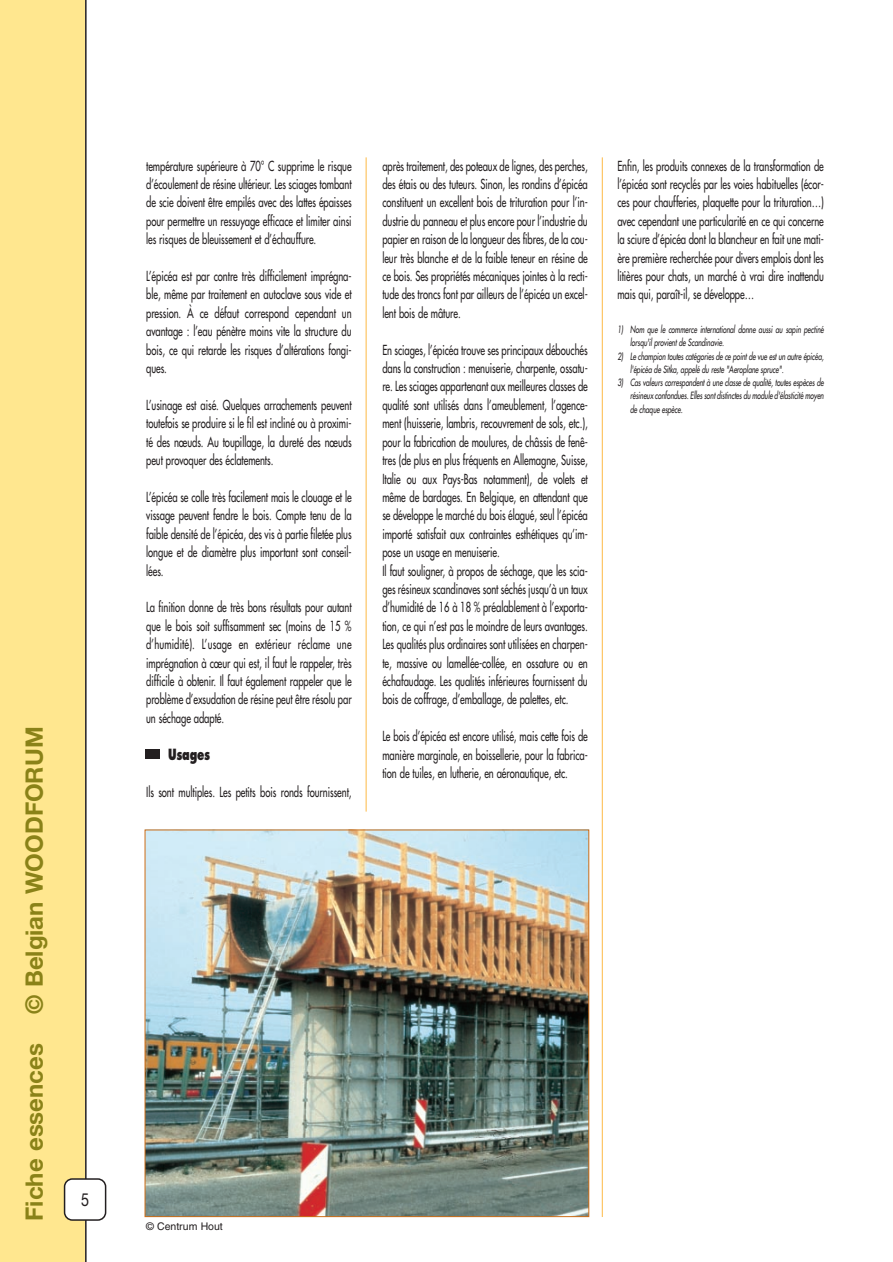
<style>
.page{position:relative;width:893px;height:1262px;background:#fff}
.page>*{position:absolute;margin:0;border:0;box-sizing:border-box;transform-origin:0 0}
.t1{font:700 24px "Helvetica Neue";color:#8a8218}
.t2{font:18px "Helvetica Neue";color:#231f20;scale:.8 1}
.t3{font:800 15px "Futura";letter-spacing:-.01em;color:#231f20;scale:.7 1}
.t4{font:13.5px/18.5px "Futura";letter-spacing:-.005em;color:#231f20;text-align:justify;scale:.7 1}
.t5{font:10.5px "Helvetica";color:#231f20}
.t6{font:italic 9.75px/13.4px "Futura";letter-spacing:-.01em;color:#231f20;scale:.7 1}
</style>
<div class="page">
<div style="left:0;top:0;width:892px;height:1262px;background:#ffe78f"></div>
<div style="left:85px;top:0;width:807px;height:1262px;background:#fff"></div>
<svg style="left:64px;top:1178px;width:42px;height:42px;background:#e7e6e5"></svg>
<div style="left:381px;top:157px;width:208px;height:656px;background:#fff"></div>
<hr style="left:366px;top:157px;width:1px;height:654px;background:#fdb945">
<hr style="left:602px;top:157px;width:1px;height:1060px;background:#fdb945">
<div style="left:146px;top:749px;width:14px;height:10px;background:#231f20"></div>
<div style="left:616px;top:157px;width:209px;height:1060px;background:#fff"></div>
<img style="left:147px;top:831px;width:440px;height:384px">
<h1 class="t1" style="left:26px;top:1220px;width:495px;rotate:-90deg">Fiche essences © Belgian WOODFORUM</h1>
<h2 class="t2" style="left:81px;top:1193px;width:12px">5</h2>
<p class="t4" style="left:146px;top:157px;width:295px">température supérieure à 70° C supprime le risque d’écoulement de résine ultérieur. Les sciages tombant de scie doivent être empilés avec des lattes épaisses pour permettre un ressuyage efficace et limiter ainsi les risques de bleuissement et d’échauffure.</p>
<p class="t4" style="left:146px;top:268px;width:295px">L’épicéa est par contre très difficilement imprégna&shy;ble, même par traitement en autoclave sous vide et pression. À ce défaut correspond cependant un avantage : l’eau pénètre moins vite la structure du bois, ce qui retarde les risques d’altérations fongi&shy;ques.</p>
<p class="t4" style="left:146px;top:396px;width:295px">L’usinage est aisé. Quelques arrachements peuvent toutefois se produire si le fil est incliné ou à proximi&shy;té des nœuds. Au toupillage, la dureté des nœuds peut provoquer des éclatements.</p>
<p class="t4" style="left:146px;top:488px;width:295px">L’épicéa se colle très facilement mais le clouage et le vissage peuvent fendre le bois. Compte tenu de la faible densité de l’épicéa, des vis à partie filetée plus longue et de diamètre plus important sont conseil&shy;lées.</p>
<p class="t4" style="left:146px;top:599px;width:295px">La finition donne de très bons résultats pour autant que le bois soit suffisamment sec (moins de 15 % d’humidité). L’usage en extérieur réclame une imprégnation à cœur qui est, il faut le rappeler, très difficile à obtenir. Il faut également rappeler que le problème d’exsudation de résine peut être résolu par un séchage adapté.</p>
<p class="t3" style="left:168px;top:748px;width:61px">Usages</p>
<p class="t4" style="left:146px;top:783px;width:295px">Ils sont multiples. Les petits bois ronds fournissent,</p>
<p class="t4" style="left:382px;top:157px;width:295px">après traitement, des poteaux de lignes, des perches, des étais ou des tuteurs. Sinon, les rondins d’épicéa constituent un excellent bois de trituration pour l’in&shy;dustrie du panneau et plus encore pour l’industrie du papier en raison de la longueur des fibres, de la cou&shy;leur très blanche et de la faible teneur en résine de ce bois. Ses propriétés mécaniques jointes à la recti&shy;tude des troncs font par ailleurs de l’épicéa un excel&shy;lent bois de mâture.</p>
<p class="t4" style="left:382px;top:341px;width:295px;text-align:left">En sciages, l’épicéa trouve ses principaux débouchés dans la construction : menuiserie, charpente, ossatu&shy;re. Les sciages appartenant aux meilleures classes de qualité sont utilisés dans l’ameublement, l’agence&shy;ment (huisserie, lambris, recouvrement de sols, etc.), pour la fabrication de moulures, de châssis de fenê&shy;tres (de plus en plus fréquents en Allemagne, Suisse, Italie ou aux Pays-Bas notamment), de volets et même de bardages. En Belgique, en attendant que se développe le marché du bois élagué, seul l’épicéa importé satisfait aux contraintes esthétiques qu’im&shy;pose un usage en menuiserie.<br>Il faut souligner, à propos de séchage, que les scia&shy;ges résineux scandinaves sont séchés jusqu’à un taux d’humidité de 16 à 18 % préalablement à l’exporta&shy;tion, ce qui n’est pas le moindre de leurs avantages.<br>Les qualités plus ordinaires sont utilisées en charpen&shy;te, massive ou lamellée-collée, en ossature ou en échafaudage. Les qualités inférieures fournissent du bois de coffrage, d’emballage, de palettes, etc.</p>
<p class="t4" style="left:382px;top:728px;width:295px">Le bois d’épicéa est encore utilisé, mais cette fois de manière marginale, en boissellerie, pour la fabrica&shy;tion de tuiles, en lutherie, en aéronautique, etc.</p>
<p class="t4" style="left:617px;top:157px;width:296px">Enfin, les produits connexes de la transformation de l’épicéa sont recyclés par les voies habituelles (écor&shy;ces pour chaufferies, plaquette pour la trituration…) avec cependant une particularité en ce qui concerne la sciure d’épicéa dont la blancheur en fait une mati&shy;ère première recherchée pour divers emplois dont les litières pour chats, un marché à vrai dire inattendu mais qui, paraît-il, se développe…</p>
<p class="t6" style="left:630px;top:323px;width:278px;text-indent:-13px">1) Nom que le commerce international donne aussi au sapin pectiné lorsqu'il provient de Scandinavie.</p>
<p class="t6" style="left:630px;top:350px;width:278px;text-indent:-13px">2) Le champion toutes catégories de ce point de vue est un autre épicéa, l'épicéa de Sitka, appelé du reste "Aeroplane spruce".</p>
<p class="t6" style="left:630px;top:376px;width:278px;text-align:justify;text-indent:-13px">3) Cas valeurs correspondent à une classe de qualité, toutes espèces de résineux confondues. Elles sont distinctes du module d'élasticité moyen de chaque espèce.</p>
<p class="t5" style="left:146px;top:1222px;width:78px">© Centrum Hout</p>
</div>
